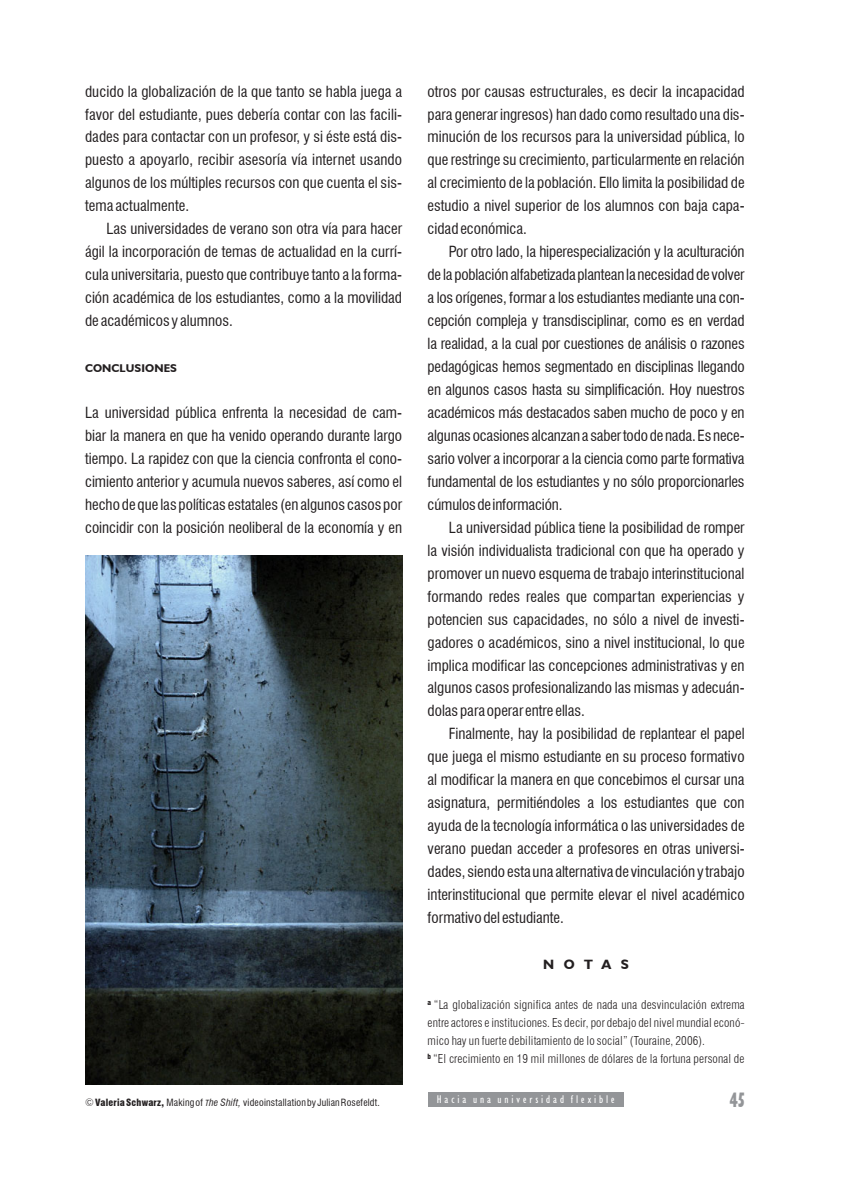
<style>
.page{position:relative;width:851px;height:1191px;background:#fff}
.page>*{position:absolute;margin:0;border:0;box-sizing:border-box;transform-origin:0 0}
.t1{font:700 condensed 21px "Humanist 521 BT Xtra";color:#939598;scale:.75 1}
.ATexto{font:condensed 15px/23px "Swiss 721 BT";color:#231f20;text-align:justify}
.NOTAS{font:700 13.5px "Humanist 521 BT";color:#231f20}
.Referencias{font:300 condensed 12px/18px "Swiss 721 BT";letter-spacing:.01em;color:#231f20;text-align:justify}
.ATexto-2{font:condensed 11.25px "Humanist 521 BT";letter-spacing:.26em;color:#fff}
.ATexto-3{font:700 11.25px "Humanist 521 BT";letter-spacing:.01em;color:#231f20}
.ATexto-4{font:condensed 9.75px "Swiss 721 BT";letter-spacing:.02em;color:#231f20}
.s1{font-weight:300;font-stretch:normal;font-size:10.5px}
.s2{font-weight:900}
.s3{font-family:"Swiss 721 BT Italic Condensed SC850";font-stretch:normal;font-size:8.25px}
.s4{font-style:italic}
</style>
<div class="page">
<div style="left:427px;top:1092px;width:196px;height:14px;background:#939598"></div>
<img style="left:85px;top:556px;width:317px;height:529px">
<p class="ATexto" style="left:85px;top:80px;width:318px">ducido la globalización de la que tanto se habla juega a favor del estudiante, pues debería contar con las facili&shy;dades para contactar con un profesor, y si éste está dis&shy;puesto a apoyarlo, recibir asesoría vía internet usando algunos de los múltiples recursos con que cuenta el sis&shy;tema actualmente.</p>
<p class="ATexto" style="left:85px;top:217px;width:318px;text-indent:21px">Las universidades de verano son otra vía para hacer ágil la incorporación de temas de actualidad en la currí&shy;cula universitaria, puesto que contribuye tanto a la forma&shy;ción académica de los estudiantes, como a la movilidad de académicos y alumnos.</p>
<p class="ATexto-3" style="left:85px;top:361px;width:86px">CONCLUSIONES</p>
<p class="ATexto" style="left:85px;top:401px;width:318px">La universidad pública enfrenta la necesidad de cam&shy;biar la manera en que ha venido operando durante largo tiempo. La rapidez con que la ciencia confronta el cono&shy;cimiento anterior y acumula nuevos saberes, así como el hecho de que las políticas estatales (en algunos casos por coincidir con la posición neoliberal de la economía y en</p>
<p class="ATexto" style="left:427px;top:80px;width:318px">otros por causas estructurales, es decir la incapacidad para generar ingresos) han dado como resultado una dis&shy;minución de los recursos para la universidad pública, lo que restringe su crecimiento, particularmente en relación al crecimiento de la población. Ello limita la posibilidad de estudio a nivel superior de los alumnos con baja capa&shy;cidad económica.</p>
<p class="ATexto" style="left:427px;top:240px;width:318px;text-indent:21px">Por otro lado, la hiperespecialización y la aculturación de la población alfabetizada plantean la necesidad de volver a los orígenes, formar a los estudiantes mediante una con&shy;cepción compleja y transdisciplinar, como es en verdad la realidad, a la cual por cuestiones de análisis o razones pedagógicas hemos segmentado en disciplinas llegando en algunos casos hasta su simplificación. Hoy nuestros académicos más destacados saben mucho de poco y en algunas ocasiones alcanzan a saber todo de nada. Es nece&shy;sario volver a incorporar a la ciencia como parte formativa fundamental de los estudiantes y no sólo proporcionarles cúmulos de información.</p>
<p class="ATexto" style="left:427px;top:516px;width:318px;text-indent:21px">La universidad pública tiene la posibilidad de romper la visión individualista tradicional con que ha operado y promover un nuevo esquema de trabajo interinstitucional formando redes reales que compartan experiencias y potencien sus capacidades, no sólo a nivel de investi&shy;gadores o académicos, sino a nivel institucional, lo que implica modificar las concepciones administrativas y en algunos casos profesionalizando las mismas y adecuán&shy;dolas para operar entre ellas.</p>
<p class="ATexto" style="left:427px;top:722px;width:318px;text-indent:21px">Finalmente, hay la posibilidad de replantear el papel que juega el mismo estudiante en su proceso formativo al modificar la manera en que concebimos el cursar una asignatura, permitiéndoles a los estudiantes que con ayuda de la tecnología informática o las universidades de verano puedan acceder a profesores en otras universi&shy;dades, siendo esta una alternativa de vinculación y trabajo interinstitucional que permite elevar el nivel académico formativo del estudiante.</p>
<p class="NOTAS" style="left:543px;top:956px;width:73px">NO TAS</p>
<p class="Referencias" style="left:427px;top:995px;width:318px"><sup>a</sup> “La globalización significa antes de nada una desvinculación extrema entre actores e instituciones. Es decir, por debajo del nivel mundial econó&shy;mico hay un fuerte debilitamiento de lo social” (Touraine, 2006).</p>
<p class="Referencias" style="left:427px;top:1049px;width:318px"><sup>b</sup> “El crecimiento en 19 mil millones de dólares de la fortuna personal de</p>
<p class="ATexto-4" style="left:85px;top:1096px;width:296px"><span class="s1">©</span><span class="s2">Valeria Schwarz,</span> Making of <span class="s3">t</span><span class="s4">he Shift,</span> videoinstallation by Julian Rosefeldt.</p>
<h1 class="t1" style="left:729px;top:1086px;width:21px">45</h1>
<p class="ATexto-2" style="left:436px;top:1092px;width:179px">Hacia una universidad flexible</p>
</div>
